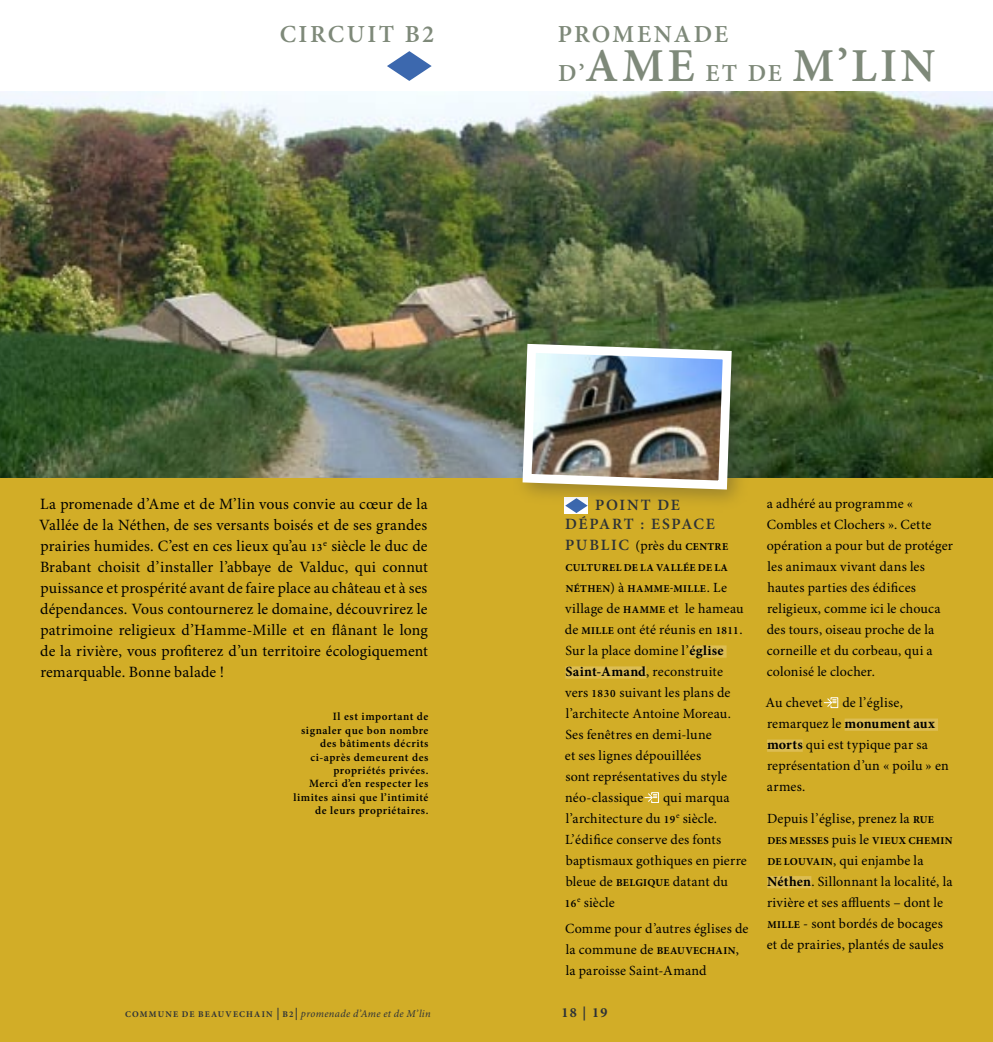
<style>
.page{position:relative;width:993px;height:1042px;background:#fff}
.page>*{position:absolute;margin:0;border:0;box-sizing:border-box;transform-origin:0 0}
.t1{font:600 47.25px "Minion Pro";letter-spacing:.07em;color:#7e8979}
.t2{font:600 24.5px "Minion Pro";letter-spacing:.095em;color:#7e8979}
.body{font:15.75px/21px "Minion Pro";letter-spacing:.005em;color:#000;text-align:justify}
.xxxx__intertitre{font:600 15.75px/18.9px "Minion Pro";letter-spacing:.105em;color:#2d3236;text-align:center}
.hors-texte{font:14px/21px "Minion Pro";letter-spacing:.015em;color:#000}
.xxxx__intertitre-2{font:14px/21px "Minion Pro";letter-spacing:.01em;color:#000}
.titre_courant{font:700 14px "Minion Pro";color:#2d3236}
.t3{font:600 11.2px/13.5px "Minion Pro";letter-spacing:.05em;color:#000;text-align:right}
.titre_courant-2{font:italic 10.5px "Minion Pro";letter-spacing:.035em;color:#2d3236}
.xxxx__intertitre-3{font:700 10.5px/21px "Minion Pro";letter-spacing:.035em;color:#000}
.hors-texte-2{font:700 10.5px "Minion Pro";letter-spacing:.035em;color:#000}
.s1{font-size:24.5px}
.s2{font-weight:600;font-size:11.2px}
.s3{font-weight:600;font-size:15.75px;color:#2d3236}
.s4{font-weight:700;font-size:10.5px}
.s5{font-weight:400;font-size:14px}
.s6{font-weight:700}
.s7{font-weight:700;font-style:normal;font-size:8.75px}
.s8{font-weight:600;font-style:normal;font-size:12.25px}
</style>
<div class="page">
<div style="left:0;top:92px;width:496px;height:950px;background:#d2ad27"></div>
<div style="left:496px;top:92px;width:496px;height:950px;background:#d2ad27"></div>
<svg style="left:387px;top:51px;width:44px;height:30px"></svg>
<img style="left:0;top:92px;width:992px;height:385px">
<div style="left:689px;top:645px;width:37px;height:13px;background:#dcbd53"></div>
<div style="left:565px;top:666px;width:81px;height:13px;background:#dcbd53"></div>
<div style="left:564px;top:497px;width:24px;height:17px;background:#fff"></div>
<svg style="left:644px;top:792px;width:14px;height:10px"></svg>
<div style="left:844px;top:718px;width:93px;height:13px;background:#dcbd53"></div>
<div style="left:766px;top:739px;width:36px;height:13px;background:#dcbd53"></div>
<div style="left:767px;top:876px;width:44px;height:12px;background:#dcbd53"></div>
<svg style="left:823px;top:697px;width:14px;height:10px"></svg>
<div style="left:510px;top:331px;width:244px;height:182px;background:#2d3236;opacity:.35"></div>
<img style="left:518px;top:339px;width:218px;height:155px">
<h2 class="t2" style="left:280px;top:19px;width:156px">CIRCUIT B2</h2>
<h2 class="t2" style="left:557px;top:19px;width:172px">PROMENADE</h2>
<h1 class="t1" style="left:558px;top:38px;width:379px"><span class="s1">D’</span>AME <span class="s1">ET DE</span> M’LIN</h1>
<p class="body" style="left:39px;top:494px;width:390px">La promenade d’Ame et de M’lin vous convie au cœur de la Vallée de la Néthen, de ses versants boisés et de ses grandes prairies humides. C’est en ces lieux qu’au <span class="s2">13</span><sup>e</sup> siècle le duc de Brabant choisit d’installer l’abbaye de Valduc, qui connut puissance et prospérité avant de faire place au château et à ses dépendances. Vous contournerez le domaine, découvrirez le patrimoine religieux d’Hamme-Mille et en flânant le long de la rivière, vous profiterez d’un territoire écologiquement remarquable. Bonne balade !</p>
<p class="xxxx__intertitre" style="left:565px;top:496px;width:151px">POINT DE<br>DÉPART : ESPACE</p>
<p class="xxxx__intertitre-2" style="left:565px;top:535px;width:164px"><span class="s3">PUBLIC</span> (près du <span class="s4">CENTRE</span></p>
<p class="xxxx__intertitre-3" style="left:565px;top:557px;width:164px">CULTUREL DE LA VALLÉE DE LA<br>NÉTHEN<span class="s5">) à</span> HAMME-MILLE<span class="s5">. Le</span></p>
<p class="xxxx__intertitre-2" style="left:564px;top:598px;width:180px">village de <span class="s4">HAMME</span> et le hameau de <span class="s4">MILLE</span> ont été réunis en <span class="s2">1811</span>.<br>Sur la place domine l’<span class="s6">église<br>Saint-Amand</span>, reconstruite vers <span class="s2">1830</span> suivant les plans de l’architecte Antoine Moreau.<br>Ses fenêtres en demi-lune<br>et ses lignes dépouillées<br>sont représentatives du style néo-classique</p>
<p class="t3" style="left:301px;top:710px;width:129px">Il est important de signaler que bon nombre des bâtiments décrits ci-après demeurent des propriétés privées.</p>
<p class="t3" style="left:293px;top:777px;width:136px">Merci d’en respecter les limites ainsi que l’intimité de leurs propriétaires.</p>
<p class="xxxx__intertitre-2" style="left:564px;top:787px;width:183px;text-indent:98px">qui marqua l’architecture du <span class="s2">19</span><sup>e</sup> siècle.<br>L’édifice conserve des fonts baptismaux gothiques en pierre bleue de <span class="s4">BELGIQUE</span> datant du<br><span class="s2">16</span><sup>e</sup> siècle</p>
<p class="hors-texte" style="left:565px;top:918px;width:185px">Comme pour d’autres églises de la commune de <span class="s4">BEAUVECHAIN</span>, la paroisse Saint-Amand</p>
<p class="titre_courant-2" style="left:125px;top:1007px;width:307px"><span class="s7">COMMUNE DE BEAUVECHAIN</span> <span class="s8">|</span> <span class="s7">B2</span><span class="s8">|</span> promenade d’Ame et de M’lin</p>
<p class="titre_courant" style="left:561px;top:1004px;width:47px">18 | 19</p>
<p class="hors-texte" style="left:766px;top:493px;width:188px">a adhéré au programme «<br>Combles et Clochers ». Cette opération a pour but de protéger les animaux vivant dans les hautes parties des édifices religieux, comme ici le chouca des tours, oiseau proche de la corneille et du corbeau, qui a colonisé le clocher.</p>
<p class="hors-texte" style="left:765px;top:693px;width:59px">Au chevet</p>
<p class="hors-texte" style="left:766px;top:693px;width:183px;text-indent:75px">de l’église, remarquez le <span class="s6">monument aux morts</span> qui est typique par sa représentation d’un « poilu » en armes.</p>
<p class="hors-texte" style="left:766px;top:808px;width:168px">Depuis l’église, prenez la <span class="s4">RUE</span></p>
<p class="hors-texte-2" style="left:767px;top:834px;width:187px">DES MESSES <span class="s5">puis le</span> VIEUX CHEMIN</p>
<p class="hors-texte" style="left:766px;top:850px;width:187px"><span class="s4">DE LOUVAIN</span>, qui enjambe la<br><span class="s6">Néthen</span>. Sillonnant la localité, la rivière et ses affluents – dont le<br><span class="s4">MILLE</span> - sont bordés de bocages et de prairies, plantés de saules</p>
</div>
